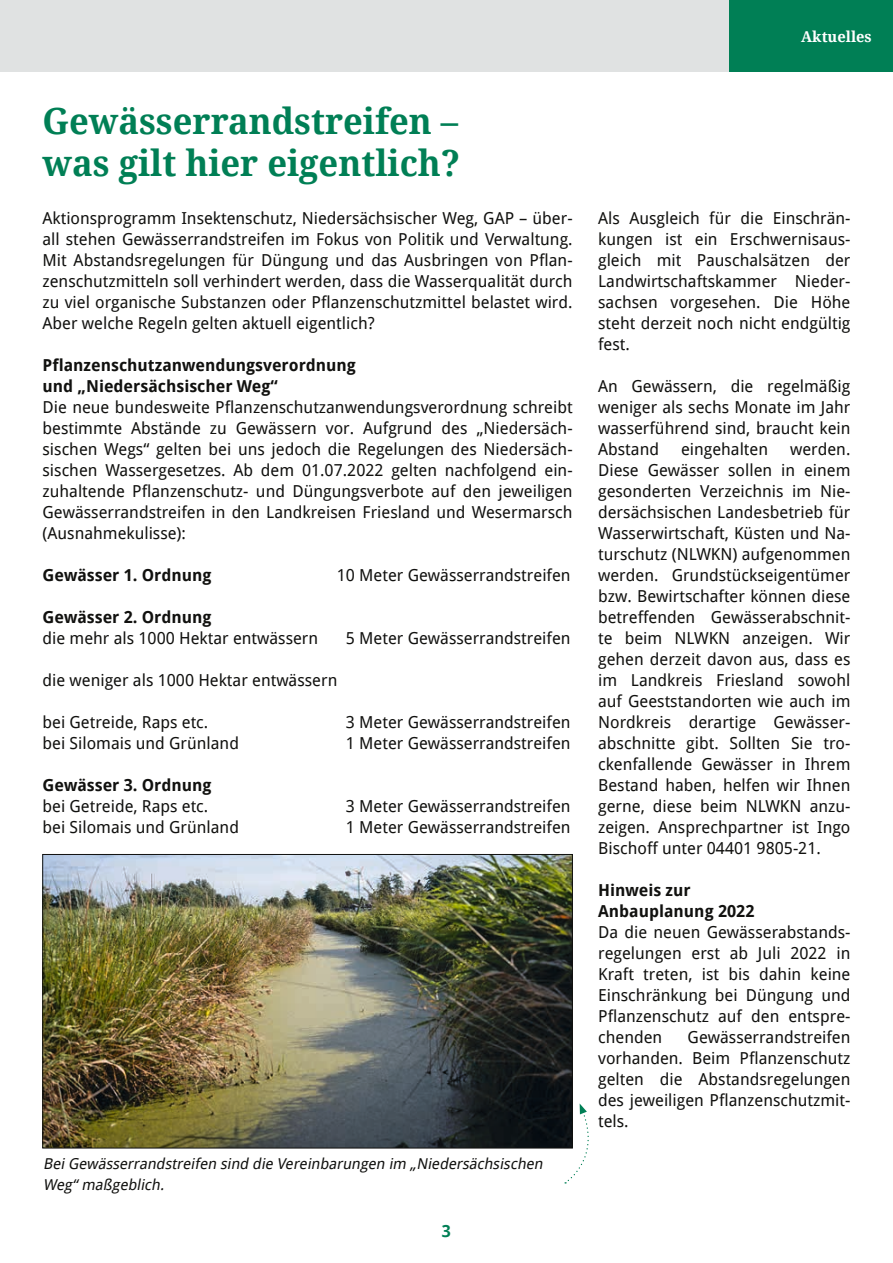
<style>
.page{position:relative;width:893px;height:1263px;background:#fff}
.page>*{position:absolute;margin:0;border:0;box-sizing:border-box;transform-origin:0 0}
.t1{font:700 36px/42px "Droid Serif";color:#007f55;scale:.96 1}
.t2{font:16.5px/21px "Droid Sans";color:#11110f;text-align:justify}
.t3{font:700 16.5px/21px "Droid Sans";color:#11110f}
.t4{font:700 16.5px "Droid Sans";color:#007f55}
.t5{font:italic 15px/21px "Droid Sans";color:#11110f}
.t6{font:700 15px "Droid Serif";color:#fff}
</style>
<div class="page">
<div style="left:0;top:0;width:893px;height:72px;background:#e0e2e2"></div>
<div style="left:729px;top:0;width:164px;height:72px;background:#007f55"></div>
<img style="left:44px;top:856px;width:527px;height:290px">
<div style="left:42px;top:854px;width:531px;height:294px;border:1px solid #11110f"></div>
<svg style="left:565px;top:1103px;width:24px;height:80px"></svg>
<p class="t6" style="left:801px;top:28px;width:72px">Aktuelles</p>
<h1 class="t1" style="left:43px;top:101px;width:436px">Gewässerrandstreifen – was gilt hier eigentlich?</h1>
<p class="t2" style="left:43px;top:208px;width:532px">Aktionsprogramm Insektenschutz, Niedersächsischer Weg, GAP – über&shy;all stehen Gewässerrandstreifen im Fokus von Politik und Verwaltung.<br>Mit Abstandsregelungen für Düngung und das Ausbringen von Pflan&shy;zenschutzmitteln soll verhindert werden, dass die Wasserqualität durch zu viel organische Substanzen oder Pflanzenschutzmittel belastet wird.<br>Aber welche Regeln gelten aktuell eigentlich?</p>
<p class="t3" style="left:43px;top:355px;width:315px">Pflanzenschutzanwendungsverordnung und „Niedersächsischer Weg“</p>
<p class="t2" style="left:43px;top:397px;width:532px">Die neue bundesweite Pflanzenschutzanwendungsverordnung schreibt bestimmte Abstände zu Gewässern vor. Aufgrund des „Niedersäch&shy;sischen Wegs“ gelten bei uns jedoch die Regelungen des Niedersäch&shy;sischen Wassergesetzes. Ab dem 01.07.2022 gelten nachfolgend ein&shy;zuhaltende Pflanzenschutz- und Düngungsverbote auf den jeweiligen Gewässerrandstreifen in den Landkreisen Friesland und Wesermarsch (Ausnahmekulisse):</p>
<p class="t3" style="left:43px;top:565px;width:171px">Gewässer 1. Ordnung</p>
<p class="t2" style="left:337px;top:565px;width:235px">10 Meter Gewässerrandstreifen</p>
<p class="t3" style="left:43px;top:607px;width:171px">Gewässer 2. Ordnung</p>
<p class="t2" style="left:43px;top:628px;width:277px">die mehr als 1000 Hektar entwässern</p>
<p class="t2" style="left:346px;top:628px;width:226px">5 Meter Gewässerrandstreifen</p>
<p class="t2" style="left:43px;top:670px;width:296px">die weniger als 1000 Hektar entwässern</p>
<p class="t2" style="left:43px;top:712px;width:167px">bei Getreide, Raps etc.</p>
<p class="t2" style="left:346px;top:712px;width:226px">3 Meter Gewässerrandstreifen</p>
<p class="t2" style="left:43px;top:733px;width:198px">bei Silomais und Grünland</p>
<p class="t2" style="left:346px;top:733px;width:226px">1 Meter Gewässerrandstreifen</p>
<p class="t3" style="left:43px;top:775px;width:171px">Gewässer 3. Ordnung</p>
<p class="t2" style="left:43px;top:796px;width:167px">bei Getreide, Raps etc.</p>
<p class="t2" style="left:346px;top:796px;width:226px">3 Meter Gewässerrandstreifen</p>
<p class="t2" style="left:43px;top:817px;width:198px">bei Silomais und Grünland</p>
<p class="t2" style="left:346px;top:817px;width:226px">1 Meter Gewässerrandstreifen</p>
<p class="t5" style="left:43px;top:1153px;width:504px">BeiGewässerrandstreifen sind die Vereinbarungen im „Niedersächsischen<br>Weg“maßgeblich.</p>
<p class="t4" style="left:442px;top:1222px;width:11px">3</p>
<p class="t2" style="left:598px;top:208px;width:254px">Als Ausgleich für die Einschrän&shy;kungen ist ein Erschwernisaus&shy;gleich mit Pauschalsätzen der Landwirtschaftskammer Nieder&shy;sachsen vorgesehen. Die Höhe steht derzeit noch nicht endgültig fest.</p>
<p class="t2" style="left:598px;top:376px;width:254px">An Gewässern, die regelmäßig weniger als sechs Monate im Jahr wasserführend sind, braucht kein Abstand</p>
<p class="t2" style="left:598px;top:439px;width:254px;text-indent:192px">werden.<br>Diese Gewässer sollen in einem gesonderten Verzeichnis im Nie&shy;dersächsischen Landesbetrieb für Wasserwirtschaft, Küsten und Na&shy;turschutz (NLWKN) aufgenommen werden. Grundstückseigentümer bzw. Bewirtschafter können diese betreffenden Gewässerabschnit&shy;te beim NLWKN anzeigen. Wir gehen derzeit davon aus, dass es im Landkreis Friesland sowohl auf Geeststandorten wie auch im Nordkreis derartige Gewässer&shy;abschnitte gibt. Sollten Sie tro&shy;ckenfallende Gewässer in Ihrem Bestand haben, helfen wir Ihnen gerne, diese beim NLWKN anzu&shy;zeigen. Ansprechpartner ist Ingo Bischoff unter 04401 9805-21.</p>
<p class="t3" style="left:598px;top:880px;width:158px">Hinweis zur<br>Anbauplanung 2022</p>
<p class="t2" style="left:598px;top:922px;width:254px">Da die neuen Gewässerabstands&shy;regelungen erst ab Juli 2022 in Kraft treten, ist bis dahin keine Einschränkung bei Düngung und Pflanzenschutz auf den entspre&shy;chenden</p>
<p class="t2" style="left:681px;top:439px;width:89px">eingehalten</p>
<p class="t2" style="left:598px;top:1027px;width:254px;text-indent:89px">Gewässerrandstreifen vorhanden. Beim Pflanzenschutz gelten die Abstandsregelungen des jeweiligen Pflanzenschutzmit&shy;tels.</p>
</div>
